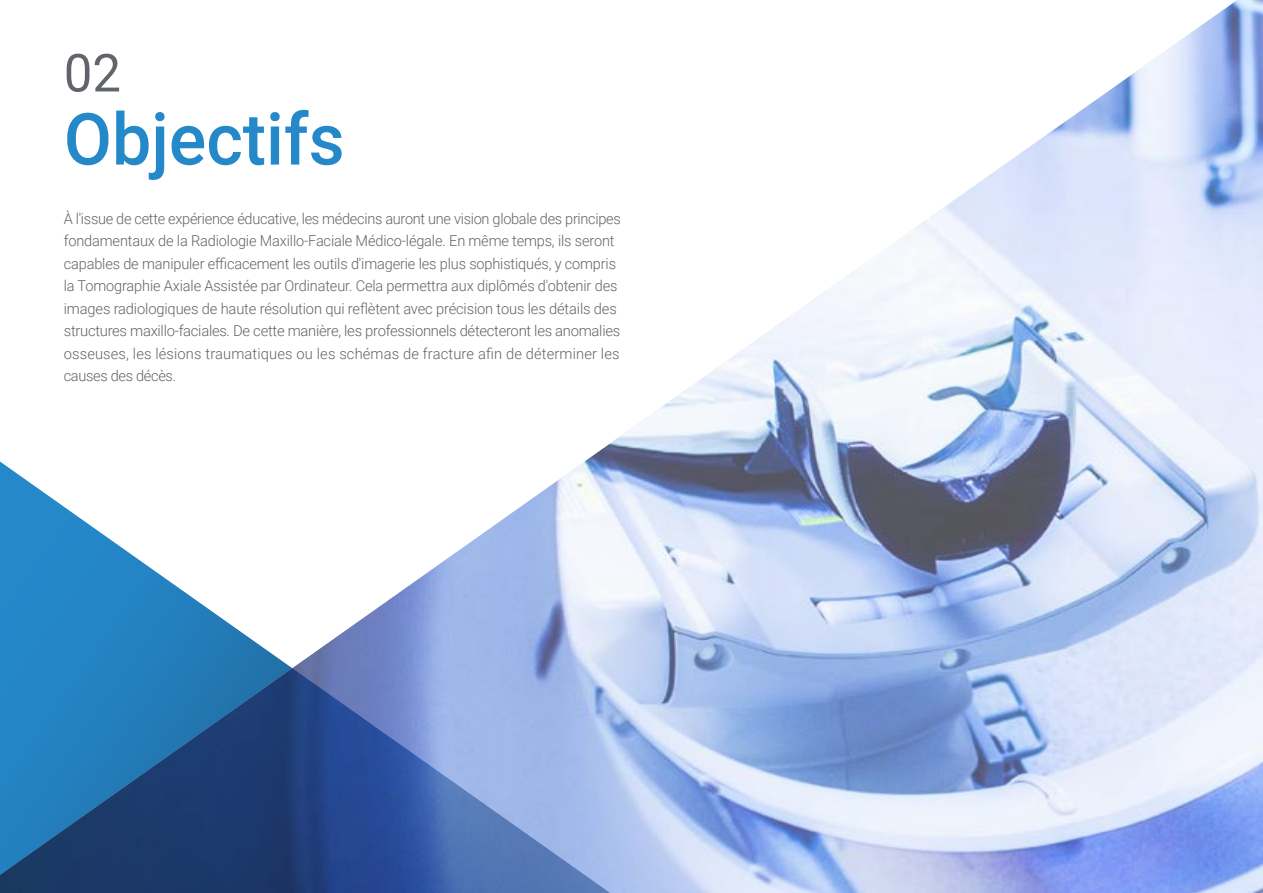
<style>
.page{position:relative;width:1263px;height:893px;background:#fff}
.page>*{position:absolute;margin:0;border:0;box-sizing:border-box;transform-origin:0 0}
.t1{font:500 72px "Roboto";color:#2488c9}
.t2{font:52.5px "Roboto";color:#61646a}
.t3{font:300 15px/22.5px "Roboto";letter-spacing:-.01em;color:#61646a}
</style>
<div class="page">
<img style="left:0;top:0;width:1263px;height:893px">
<h2 class="t2" style="left:64px;top:36px;width:59px">02</h2>
<h1 class="t1" style="left:64px;top:89px;width:282px">Objectifs</h1>
<p class="t3" style="left:64px;top:207px;width:558px">À l'issue de cette expérience éducative, les médecins auront une vision globale des principes fondamentaux de la Radiologie Maxillo-Faciale Médico-légale. En même temps, ils seront capables de manipuler efficacement les outils d'imagerie les plus sophistiqués, y compris la Tomographie Axiale Assistée par Ordinateur. Cela permettra aux diplômés d'obtenir des images radiologiques de haute résolution qui reflètent avec précision tous les détails des structures maxillo-faciales. De cette manière, les professionnels détecteront les anomalies osseuses, les lésions traumatiques ou les schémas de fracture afin de déterminer les causes des décès.</p>
</div>
